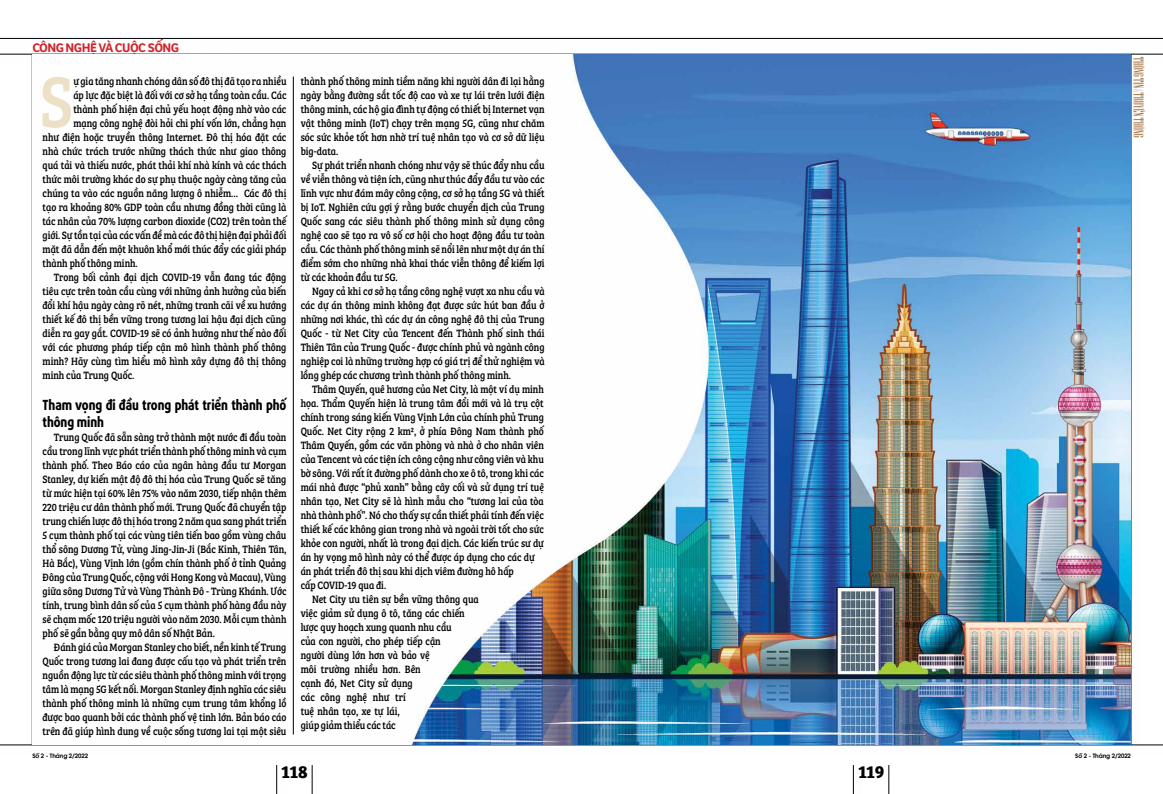
<style>
.page{position:relative;width:1163px;height:794px;background:#fff}
.page>*{position:absolute;margin:0;border:0;box-sizing:border-box;transform-origin:0 0}
.t1{font:74.2px "SVN Bree Serif";color:#ece1c7;scale:.86 1}
.t2{font:700 18px "SVN Bree Serif";letter-spacing:-.025em;color:#000}
.t3{font:700 14px/17px "SVN Daxline Pro Extra";letter-spacing:-.005em;color:#000;scale:.85 1}
.t4{font:600 13px "SVN Bree";letter-spacing:-.04em;color:#d2232a}
.t5{font:11px/14px "SVN Bree Serif";color:#000;text-align:justify;scale:.86 1}
.t6{font:6px "SVN Avant Garde Gothic Demi";letter-spacing:-.01em;color:#000}
</style>
<div class="page">
<div style="left:274px;top:765px;width:19px;height:29px;background:#000;opacity:.22"></div>
<svg style="left:276px;top:765px;width:1px;height:29px"></svg>
<div style="left:850px;top:765px;width:19px;height:29px;background:#000;opacity:.22"></div>
<svg style="left:853px;top:765px;width:1px;height:29px"></svg>
<div style="left:310px;top:765px;width:18px;height:29px;background:#000;opacity:.22"></div>
<svg style="left:312px;top:765px;width:1px;height:29px"></svg>
<div style="left:886px;top:765px;width:19px;height:29px;background:#000;opacity:.22"></div>
<svg style="left:888px;top:765px;width:1px;height:29px"></svg>
<div style="left:30px;top:55px;width:19px;height:703px;background:#c4c4c4"></div>
<hr style="left:32px;top:54px;width:1px;height:691px;background:#000">
<div style="left:1128px;top:55px;width:19px;height:703px;background:#000;opacity:.22"></div>
<hr style="left:1130px;top:54px;width:1px;height:691px;background:#000">
<div style="left:0;top:742px;width:1162px;height:19px;background:#000;opacity:.22"></div>
<hr style="left:0;top:744px;width:1162px;height:1px;background:#000">
<div style="left:0;top:52px;width:1162px;height:19px;background:#000;opacity:.22"></div>
<div style="left:0;top:36px;width:1162px;height:19px;background:#000;opacity:.22"></div>
<hr style="left:0;top:38px;width:1162px;height:1px;background:#000">
<img style="left:33px;top:54px;width:1097px;height:691px">
<hr style="left:293px;top:77px;width:1px;height:657px;background:#000">
<p class="t4" style="left:32px;top:37px;width:148px">CÔNG NGHỆ VÀ CUỘC SỐNG</p>
<h1 class="t1" style="left:39px;top:46px;width:41px">S</h1>
<p class="t5" style="left:73px;top:74px;width:249px">ự gia tăng nhanh chóng dân số đô thị đã tạo ra nhiều</p>
<p class="t5" style="left:73px;top:88px;width:249px">áp lực đặc biệt là đối với cơ sở hạ tầng toàn cầu. Các</p>
<p class="t5" style="left:73px;top:102px;width:249px">thành phố hiện đại chủ yếu hoạt động nhờ vào các</p>
<p class="t5" style="left:73px;top:116px;width:249px">mạng công nghệ đòi hỏi chi phí vốn lớn, chẳng hạn</p>
<p class="t5" style="left:43px;top:130px;width:285px">như điện hoặc truyền thông Internet. Đô thị hóa đặt các</p>
<p class="t5" style="left:43px;top:144px;width:285px">nhà chức trách trước những thách thức như giao thông</p>
<p class="t5" style="left:43px;top:158px;width:285px">quá tải và thiếu nước, phát thải khí nhà kính và các thách</p>
<p class="t5" style="left:43px;top:172px;width:285px">thức môi trường khác do sự phụ thuộc ngày càng tăng của</p>
<p class="t5" style="left:43px;top:186px;width:285px">chúng ta vào các nguồn năng lượng ô nhiễm… Các đô thị</p>
<p class="t5" style="left:43px;top:200px;width:285px">tạo ra khoảng 80% GDP toàn cầu nhưng đồng thời cũng là</p>
<p class="t5" style="left:43px;top:214px;width:285px">tác nhân của 70% lượng carbon dioxide (CO2) trên toàn thế</p>
<p class="t5" style="left:43px;top:228px;width:285px">giới. Sự tồn tại của các vấn đề mà các đô thị hiện đại phải đối</p>
<p class="t5" style="left:43px;top:242px;width:285px">mặt đã dẫn đến một khuôn khổ mới thúc đẩy các giải pháp</p>
<p class="t5" style="left:43px;top:256px;width:112px">thành phố thông minh.</p>
<p class="t5" style="left:54px;top:270px;width:272px">Trong bối cảnh đại dịch COVID-19 vẫn đang tác động</p>
<p class="t5" style="left:43px;top:284px;width:285px">tiêu cực trên toàn cầu cùng với những ảnh hưởng của biến</p>
<p class="t5" style="left:43px;top:298px;width:285px">đổi khí hậu ngày càng rõ nét, những tranh cãi về xu hướng</p>
<p class="t5" style="left:43px;top:312px;width:285px">thiết kế đô thị bền vững trong tương lai hậu đại dịch cũng</p>
<p class="t5" style="left:43px;top:326px;width:285px">diễn ra gay gắt. COVID-19 sẽ có ảnh hưởng như thế nào đối</p>
<p class="t5" style="left:43px;top:340px;width:285px">với các phương pháp tiếp cận mô hình thành phố thông</p>
<p class="t5" style="left:43px;top:354px;width:285px">minh? Hãy cùng tìm hiểu mô hình xây dựng đô thị thông</p>
<p class="t5" style="left:43px;top:368px;width:108px">minh của Trung Quốc.</p>
<p class="t3" style="left:43px;top:396px;width:288px">Tham vọng đi đầu trong phát triển thành phố thông minh</p>
<p class="t5" style="left:43px;top:430px;width:285px;text-indent:11px">Trung Quốc đã sẵn sàng trở thành một nước đi đầu toàn cầu trong lĩnh vực phát triển thành phố thông minh và cụm thành phố. Theo Báo cáo của ngân hàng đầu tư Morgan Stanley, dự kiến mật độ đô thị hóa của Trung Quốc sẽ tăng từ mức hiện tại 60% lên 75% vào năm 2030, tiếp nhận thêm 220 triệu cư dân thành phố mới. Trung Quốc đã chuyển tập trung chiến lược đô thị hóa trong 2 năm qua sang phát triển 5 cụm thành phố tại các vùng tiên tiến bao gồm vùng châu thổ sông Dương Tử, vùng Jing-Jin-Ji (Bắc Kinh, Thiên Tân, Hà Bắc), Vùng Vịnh lớn (gồm chín thành phố ở tỉnh Quảng Đông của Trung Quốc, cộng với Hong Kong và Macau), Vùng giữa sông Dương Tử và Vùng Thành Đô - Trùng Khánh. Ước tính, trung bình dân số của 5 cụm thành phố hàng đầu này sẽ chạm mốc 120 triệu người vào năm 2030. Mỗi cụm thành phố sẽ gần bằng quy mô dân số Nhật Bản.</p>
<p class="t5" style="left:43px;top:640px;width:285px;text-indent:11px">Đánh giá của Morgan Stanley cho biết, nền kinh tế Trung Quốc trong tương lai đang được cấu tạo và phát triển trên nguồn động lực từ các siêu thành phố thông minh với trọng tâm là mạng 5G kết nối. Morgan Stanley định nghĩa các siêu thành phố thông minh là những cụm trung tâm khổng lồ được bao quanh bởi các thành phố vệ tinh lớn. Bản báo cáo trên đã giúp hình dung về cuộc sống tương lai tại một siêu</p>
<p class="t5" style="left:300px;top:74px;width:285px">thành phố thông minh tiềm năng khi người dân đi lại hằng ngày bằng đường sắt tốc độ cao và xe tự lái trên lưới điện thông minh, các hộ gia đình tự động có thiết bị Internet vạn vật thông minh (IoT) chạy trên mạng 5G, cũng như chăm sóc sức khỏe tốt hơn nhờ trí tuệ nhân tạo và cơ sở dữ liệu big-data.</p>
<p class="t5" style="left:300px;top:158px;width:285px;text-indent:11px">Sự phát triển nhanh chóng như vậy sẽ thúc đẩy nhu cầu về viễn thông và tiện ích, cũng như thúc đẩy đầu tư vào các lĩnh vực như đám mây công cộng, cơ sở hạ tầng 5G và thiết bị IoT. Nghiên cứu gợi ý rằng bước chuyển dịch của Trung Quốc sang các siêu thành phố thông minh sử dụng công nghệ cao sẽ tạo ra vô số cơ hội cho hoạt động đầu tư toàn cầu. Các thành phố thông minh sẽ nổi lên như một dự án thí điểm sớm cho những nhà khai thác viễn thông để kiếm lợi từ các khoản đầu tư 5G.</p>
<p class="t5" style="left:300px;top:284px;width:285px;text-indent:11px">Ngay cả khi cơ sở hạ tầng công nghệ vượt xa nhu cầu và các dự án thông minh không đạt được sức hút ban đầu ở những nơi khác, thì các dự án công nghệ đô thị của Trung Quốc - từ Net City của Tencent đến Thành phố sinh thái Thiên Tân của Trung Quốc - được chính phủ và ngành công nghiệp coi là những trường hợp có giá trị để thử nghiệm và lồng ghép các chương trình thành phố thông minh.</p>
<p class="t5" style="left:312px;top:382px;width:271px">Thâm Quyến, quê hương của Net City, là một ví dụ minh</p>
<p class="t5" style="left:300px;top:396px;width:284px">họa. Thẩm Quyến hiện là trung tâm đổi mới và là trụ cột</p>
<p class="t5" style="left:300px;top:410px;width:284px">chính trong sáng kiến Vùng Vịnh Lớn của chính phủ Trung</p>
<p class="t5" style="left:300px;top:424px;width:284px">Quốc. Net City rộng 2 km2, ở phía Đông Nam thành phố</p>
<p class="t5" style="left:300px;top:438px;width:284px">Thâm Quyến, gồm các văn phòng và nhà ở cho nhân viên</p>
<p class="t5" style="left:300px;top:452px;width:284px">của Tencent và các tiện ích công cộng như công viên và khu</p>
<p class="t5" style="left:300px;top:466px;width:284px">bờ sông. Với rất ít đường phố dành cho xe ô tô, trong khi các</p>
<p class="t5" style="left:300px;top:480px;width:284px">mái nhà được “phủ xanh” bằng cây cối và sử dụng trí tuệ</p>
<p class="t5" style="left:300px;top:494px;width:284px">nhân tạo, Net City sẽ là hình mẫu cho “tương lai của tòa</p>
<p class="t5" style="left:300px;top:508px;width:284px">nhà thành phố”. Nó cho thấy sự cần thiết phải tính đến việc</p>
<p class="t5" style="left:300px;top:522px;width:284px">thiết kế các không gian trong nhà và ngoài trời tốt cho sức</p>
<p class="t5" style="left:300px;top:536px;width:284px">khỏe con người, nhất là trong đại dịch. Các kiến trúc sư dự</p>
<p class="t5" style="left:300px;top:550px;width:274px">án hy vọng mô hình này có thể được áp dụng cho các dự</p>
<p class="t5" style="left:300px;top:564px;width:249px">án phát triển đô thị sau khi dịch viêm đường hô hấp</p>
<p class="t5" style="left:300px;top:578px;width:101px">cấp COVID-19 qua đi.</p>
<p class="t5" style="left:312px;top:592px;width:195px">Net City ưu tiên sự bền vững thông qua</p>
<p class="t5" style="left:300px;top:606px;width:192px">việc giảm sử dụng ô tô, tăng các chiến</p>
<p class="t5" style="left:300px;top:620px;width:177px">lược quy hoạch xung quanh nhu cầu</p>
<p class="t5" style="left:300px;top:634px;width:164px">của con người, cho phép tiếp cận</p>
<p class="t5" style="left:300px;top:648px;width:152px">người dùng lớn hơn và bảo vệ</p>
<p class="t5" style="left:300px;top:662px;width:141px">môi trường nhiều hơn. Bên</p>
<p class="t5" style="left:300px;top:676px;width:132px">cạnh đó, Net City sử dụng</p>
<p class="t5" style="left:300px;top:690px;width:124px">các công nghệ như trí</p>
<p class="t5" style="left:300px;top:704px;width:117px">tuệ nhân tạo, xe tự lái,</p>
<p class="t5" style="left:300px;top:718px;width:112px">giúp giảm thiểu các tác</p>
<p class="t6" style="left:32px;top:751px;width:57px">Số 2 - Tháng 2/2022</p>
<p class="t6" style="left:1074px;top:751px;width:57px">Số 2 - Tháng 2/2022</p>
<h2 class="t2" style="left:281px;top:757px;width:28px">118</h2>
<h2 class="t2" style="left:857px;top:757px;width:28px">119</h2>
</div>
